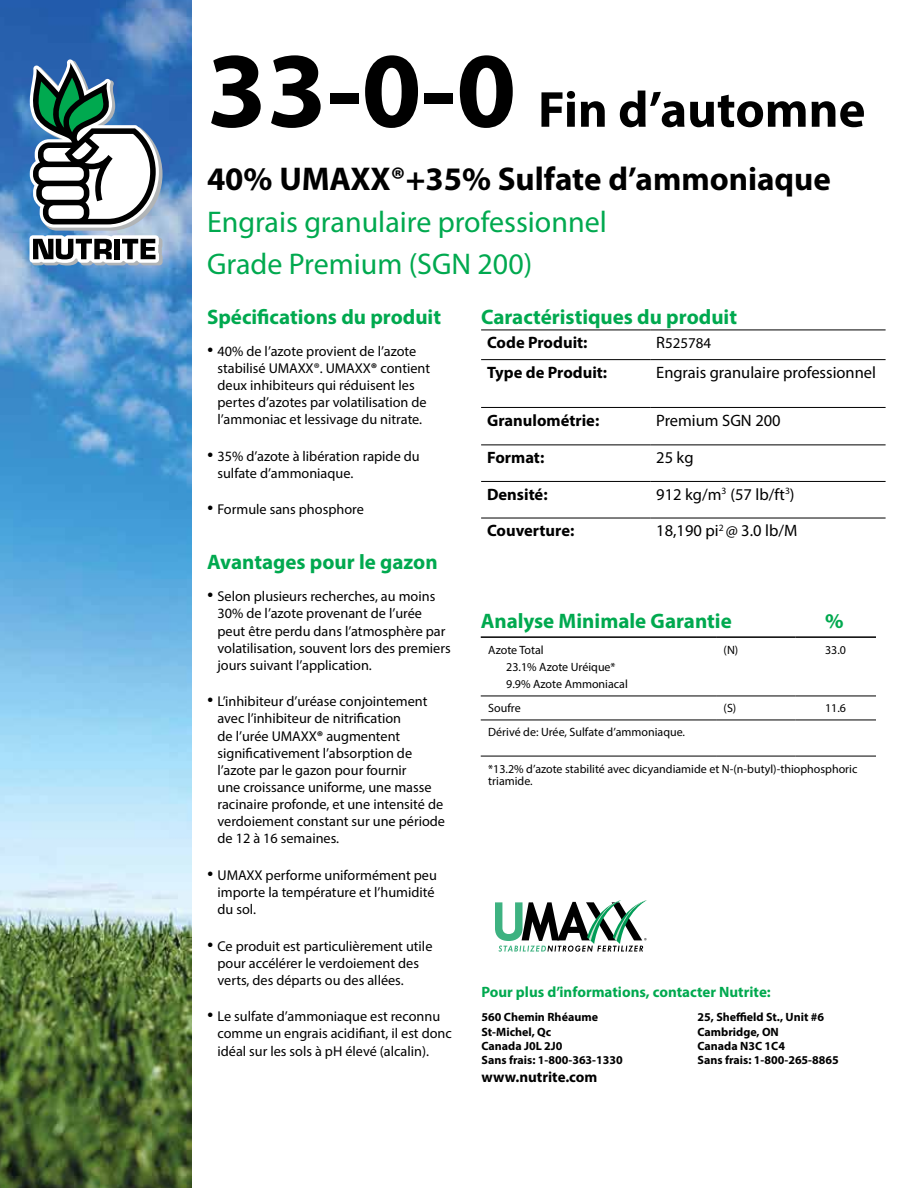
<style>
.page{position:relative;width:918px;height:1188px;background:#fff}
.page>*{position:absolute;margin:0;border:0;box-sizing:border-box;transform-origin:0 0}
.t1{font:700 51px "Myriad Pro";color:#000}
.t2{font:700 33px "Myriad Pro";color:#000}
.t3{font:30px/42px "Myriad Pro";color:#00a94f}
.t4{font:700 21px "Myriad Pro";color:#00a94f}
.t5{font:16.5px "Myriad Pro";color:#000}
.t6{font:700 16.5px "Myriad Pro";color:#000}
.t7{font:700 15px "Myriad Pro";color:#00a94f}
.t8{font:700 15px "Myriad Pro";color:#000}
.t9{font:15px "Myriad Pro";color:#000}
.t10{font:14.25px/17.1px "Myriad Pro";color:#000}
.t11{font:12px/17.4px "Myriad Pro";color:#000}
.t12{font:700 12px "Myriad Pro";color:#000}
.s1{font-size:108px}
.s2{font-family:"Calisto";font-size:18px}
.s3{font-weight:700}
.s4{font-size:16.5px}
</style>
<div class="page">
<img style="left:0;top:0;width:191px;height:1188px">
<svg style="left:30px;top:59px;width:133px;height:207px"></svg>
<hr style="left:481px;top:481px;width:169px;height:1px;background:#000">
<hr style="left:650px;top:481px;width:236px;height:1px;background:#000">
<hr style="left:481px;top:518px;width:169px;height:1px;background:#000">
<hr style="left:650px;top:518px;width:236px;height:1px;background:#000">
<hr style="left:481px;top:407px;width:169px;height:1px;background:#000">
<hr style="left:650px;top:407px;width:236px;height:1px;background:#000">
<hr style="left:481px;top:445px;width:169px;height:1px;background:#000">
<hr style="left:650px;top:445px;width:236px;height:1px;background:#000">
<hr style="left:481px;top:330px;width:169px;height:1px;background:#000">
<hr style="left:650px;top:330px;width:236px;height:1px;background:#000">
<hr style="left:481px;top:359px;width:169px;height:1px;background:#000">
<hr style="left:650px;top:359px;width:236px;height:1px;background:#000">
<hr style="left:481px;top:636px;width:235px;height:2px;background:#000">
<hr style="left:716px;top:636px;width:79px;height:2px;background:#000">
<hr style="left:795px;top:636px;width:81px;height:2px;background:#000">
<hr style="left:481px;top:696px;width:235px;height:1px;background:#000">
<hr style="left:716px;top:696px;width:79px;height:1px;background:#000">
<hr style="left:795px;top:696px;width:81px;height:1px;background:#000">
<hr style="left:481px;top:720px;width:235px;height:1px;background:#000">
<hr style="left:716px;top:720px;width:79px;height:1px;background:#000">
<hr style="left:795px;top:720px;width:81px;height:1px;background:#000">
<hr style="left:481px;top:756px;width:235px;height:1px;background:#000">
<hr style="left:716px;top:756px;width:79px;height:1px;background:#000">
<hr style="left:795px;top:756px;width:81px;height:1px;background:#000">
<svg style="left:495px;top:900px;width:152px;height:52px"></svg>
<h1 class="t1" style="left:207px;top:76px;width:660px"><span class="s1">33-0-0</span> Fin d’automne</h1>
<h2 class="t2" style="left:207px;top:157px;width:625px">40% UMAXX®+35% Sulfate d’ammoniaque</h2>
<h3 class="t3" style="left:207px;top:200px;width:401px">Engrais granulaire professionnel<br>Grade Premium (SGN 200)</h3>
<h3 class="t4" style="left:207px;top:303px;width:236px">Spécifications du produit</h3>
<p class="t10" style="left:218px;top:342px;width:214px;text-indent:-10px"><span class="s2">•</span> 40% de l’azote provient de l’azote stabilisé UMAXX®. UMAXX<span class="s3">®</span> contient deux inhibiteurs qui réduisent les pertes d’azotes par volatilisation de l’ammoniac et lessivage du nitrate.</p>
<p class="t10" style="left:218px;top:447px;width:204px;text-indent:-10px"><span class="s2">•</span> 35% d’azote à libération rapide du sulfate d’ammoniaque.</p>
<p class="t10" style="left:207px;top:501px;width:158px"><span class="s2">•</span> Formule sans phosphore</p>
<h3 class="t4" style="left:207px;top:548px;width:232px">Avantages pour le gazon</h3>
<p class="t10" style="left:218px;top:588px;width:235px;text-indent:-10px"><span class="s2">•</span> Selon plusieurs recherches, au moins 30% de l’azote provenant de l’urée peut être perdu dans l’atmosphère par volatilisation, souvent lors des premiers jours suivant l’application.</p>
<p class="t10" style="left:218px;top:693px;width:229px;text-indent:-10px"><span class="s2">•</span> L’inhibiteur d’uréase conjointement avec l’inhibiteur de nitrification<br>de l’urée UMAXX<span class="s3">®</span> augmentent significativement l’absorption de l’azote par le gazon pour fournir<br>une croissance uniforme, une masse racinaire profonde, et une intensité de verdoiement constant sur une période de 12 à 16 semaines.</p>
<p class="t10" style="left:218px;top:866px;width:221px;text-indent:-10px"><span class="s2">•</span> UMAXX performe uniformément peu importe la température et l’humidité du sol.</p>
<p class="t10" style="left:218px;top:937px;width:216px;text-indent:-10px"><span class="s2">•</span> Ce produit est particulièrement utile pour accélérer le verdoiement des verts, des départs ou des allées.</p>
<p class="t10" style="left:218px;top:1008px;width:236px;text-indent:-10px"><span class="s2">•</span> Le sulfate d’ammoniaque est reconnu comme un engrais acidifiant, il est donc idéal sur les sols à pH élevé (alcalin).</p>
<h3 class="t4" style="left:481px;top:303px;width:257px">Caractéristiques du produit</h3>
<p class="t6" style="left:487px;top:332px;width:102px">Code Produit:</p>
<p class="t9" style="left:656px;top:334px;width:57px"><span class="s4">R</span>525784</p>
<p class="t6" style="left:487px;top:362px;width:122px">Type de Produit:</p>
<p class="t5" style="left:656px;top:362px;width:221px">Engrais granulaire professionnel</p>
<p class="t6" style="left:487px;top:410px;width:114px">Granulométrie:</p>
<p class="t5" style="left:656px;top:410px;width:126px">Premium SGN 200</p>
<p class="t6" style="left:487px;top:447px;width:59px">Format:</p>
<p class="t5" style="left:656px;top:448px;width:39px">25 kg</p>
<p class="t6" style="left:487px;top:484px;width:62px">Densité:</p>
<p class="t5" style="left:656px;top:484px;width:140px">912 kg/m<sup>3</sup> (57 lb/ft<sup>3</sup>)</p>
<p class="t6" style="left:487px;top:520px;width:89px">Couverture:</p>
<p class="t5" style="left:656px;top:521px;width:143px">18,190 pi<sup>2</sup> @ 3.0 lb/M</p>
<h3 class="t4" style="left:481px;top:607px;width:253px">Analyse Minimale Garantie</h3>
<h3 class="t4" style="left:825px;top:607px;width:20px">%</h3>
<p class="t11" style="left:506px;top:641px;width:123px;text-indent:-18px">Azote Total<br>23.1% Azote Uréique*<br>9.9% Azote Ammoniacal</p>
<p class="t11" style="left:724px;top:641px;width:16px">(N)</p>
<p class="t11" style="left:825px;top:641px;width:22px">33.0</p>
<p class="t11" style="left:488px;top:700px;width:34px">Soufre</p>
<p class="t11" style="left:724px;top:700px;width:14px">(S)</p>
<p class="t11" style="left:825px;top:700px;width:22px">11.6</p>
<p class="t11" style="left:488px;top:724px;width:198px">Dérivé de: Urée, Sulfate d’ammoniaque.</p>
<p class="t11" style="left:488px;top:762px;width:371px;line-height:12px">*13.2% d’azote stabilité avec dicyandiamide et N-(n-butyl)-thiophosphoric triamide.</p>
<p class="t7" style="left:482px;top:982px;width:291px">Pour plus d’informations, contacter Nutrite:</p>
<p class="t12" style="left:482px;top:1009px;width:118px">560 Chemin Rhéaume</p>
<p class="t12" style="left:698px;top:1009px;width:128px">25, Sheffield St., Unit #6</p>
<p class="t12" style="left:482px;top:1024px;width:71px">St-Michel, Qc</p>
<p class="t12" style="left:698px;top:1024px;width:83px">Cambridge, ON</p>
<p class="t12" style="left:482px;top:1038px;width:83px">Canada J0L 2J0</p>
<p class="t12" style="left:698px;top:1038px;width:89px">Canada N3C 1C4</p>
<p class="t12" style="left:482px;top:1053px;width:143px">Sans frais: 1-800-363-1330</p>
<p class="t12" style="left:698px;top:1053px;width:143px">Sans frais: 1-800-265-8865</p>
<p class="t8" style="left:482px;top:1068px;width:117px">www.nutrite.com</p>
</div>
